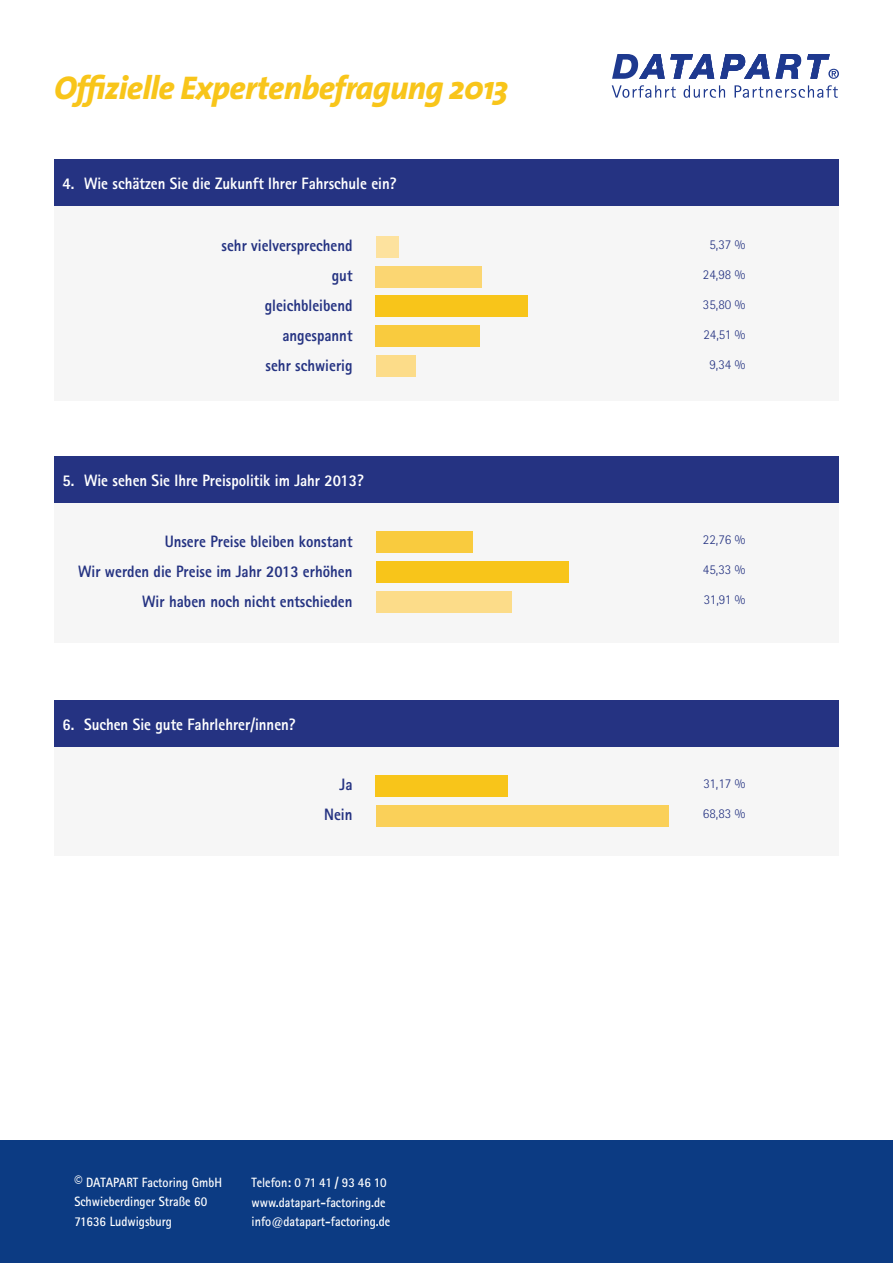
<style>
.page{position:relative;width:893px;height:1263px;background:#fff}
.page>*{position:absolute;margin:0;border:0;box-sizing:border-box;transform-origin:0 0}
.t1{font:italic 800 33px "The Sans";letter-spacing:-.02em;color:#f8c51a}
.t2{font:800 16.5px/30px "Rotis Sans Serif";color:#253382;text-align:right;scale:.9 1}
.t3{font:800 16.5px "Rotis Sans Serif";color:#fff;scale:.9 1}
.t4{font:700 13.5px/19.5px "Rotis Sans Serif";color:#fff;scale:.9 1}
.t5{font:300 13.5px "Rotis Sans Serif";color:#253382}
.s1{font-size:18px}
</style>
<div class="page">
<div style="left:54px;top:458px;width:785px;height:185px;background:#f6f6f6"></div>
<div style="left:54px;top:701px;width:785px;height:154px;background:#f6f6f6"></div>
<svg style="left:612px;top:54px;width:102px;height:25px"></svg>
<svg style="left:720px;top:54px;width:49px;height:25px"></svg>
<svg style="left:775px;top:54px;width:26px;height:25px"></svg>
<svg style="left:612px;top:85px;width:64px;height:13px"></svg>
<svg style="left:684px;top:85px;width:41px;height:13px"></svg>
<svg style="left:735px;top:85px;width:103px;height:13px"></svg>
<svg style="left:807px;top:54px;width:32px;height:25px"></svg>
<div style="left:54px;top:456px;width:785px;height:47px;background:#253382"></div>
<div style="left:54px;top:700px;width:785px;height:47px;background:#253382"></div>
<div style="left:376px;top:531px;width:96px;height:22px;background:#f9cb3e"></div>
<div style="left:376px;top:561px;width:192px;height:22px;background:#f8c51a"></div>
<div style="left:376px;top:591px;width:135px;height:21px;background:#fcdc89"></div>
<div style="left:54px;top:161px;width:785px;height:240px;background:#f6f6f6"></div>
<div style="left:54px;top:159px;width:785px;height:47px;background:#253382"></div>
<div style="left:376px;top:236px;width:22px;height:21px;background:#fde29e"></div>
<div style="left:376px;top:266px;width:106px;height:21px;background:#fbd672"></div>
<div style="left:376px;top:325px;width:104px;height:22px;background:#f9cb3e"></div>
<div style="left:376px;top:296px;width:152px;height:21px;background:#f8c51a"></div>
<div style="left:376px;top:355px;width:39px;height:22px;background:#fcdc89"></div>
<div style="left:0;top:1141px;width:893px;height:122px;background:#0c3b83"></div>
<div style="left:376px;top:775px;width:132px;height:22px;background:#f8c51a"></div>
<div style="left:376px;top:805px;width:292px;height:22px;background:#fad059"></div>
<h1 class="t1" style="left:54px;top:75px;width:456px">Offizielle Expertenbefragung 2013</h1>
<p class="t3" style="left:63px;top:177px;width:373px">4. Wie schätzen Sie die Zukunft Ihrer Fahrschule ein?</p>
<p class="t2" style="left:222px;top:232px;width:147px">sehr vielversprechend gut<br>gleichbleibend angespannt<br>sehr schwierig</p>
<p class="t5" style="left:709px;top:240px;width:37px">5,37 %</p>
<p class="t5" style="left:703px;top:270px;width:44px">24,98 %</p>
<p class="t5" style="left:703px;top:300px;width:44px">35,80 %</p>
<p class="t5" style="left:703px;top:330px;width:43px">24,51 %</p>
<p class="t5" style="left:709px;top:360px;width:37px">9,34 %</p>
<p class="t3" style="left:63px;top:473px;width:336px">5. Wie sehen Sie Ihre Preispolitik im Jahr 2013?</p>
<p class="t2" style="left:78px;top:527px;width:306px">Unsere Preise bleiben konstant<br>Wir werden die Preise im Jahr 2013 erhöhen<br>Wir haben noch nicht entschieden</p>
<p class="t5" style="left:703px;top:535px;width:44px">22,76 %</p>
<p class="t5" style="left:703px;top:565px;width:44px">45,33 %</p>
<p class="t5" style="left:704px;top:595px;width:43px">31,91 %</p>
<p class="t3" style="left:63px;top:717px;width:261px">6. Suchen Sie gute Fahrlehrer/innen?</p>
<p class="t2" style="left:324px;top:771px;width:33px">Ja<br>Nein</p>
<p class="t5" style="left:703px;top:779px;width:43px">31,17 %</p>
<p class="t5" style="left:703px;top:809px;width:44px">68,83 %</p>
<p class="t4" style="left:74px;top:1173px;width:165px"><span class="s1">©</span> DATAPART Factoring GmbH<br>Schwieberdinger Straße 60<br>71636 Ludwigsburg</p>
<p class="t4" style="left:252px;top:1174px;width:156px">Telefon: 0 71 41 / 93 46 10 www.datapart-factoring.de info@datapart-factoring.de</p>
</div>
